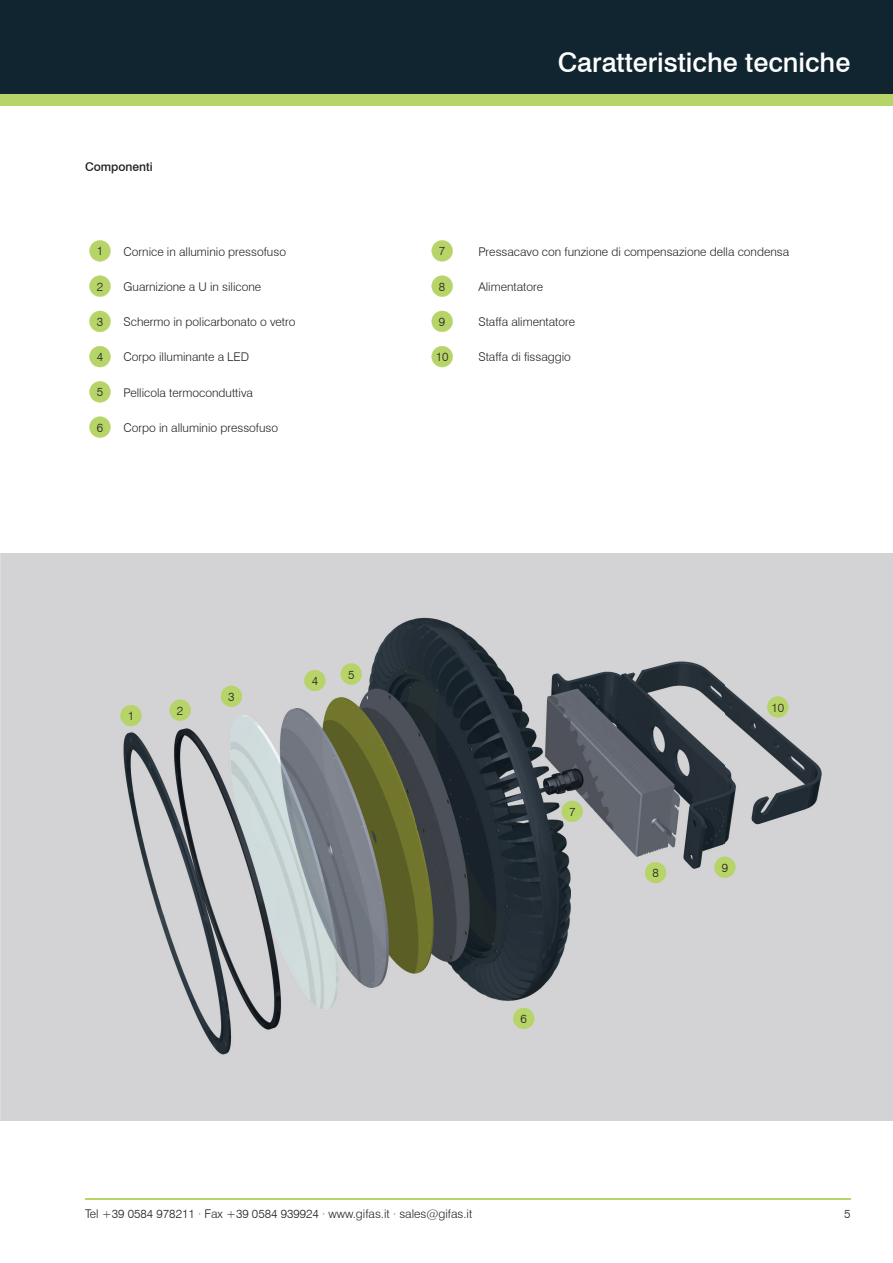
<style>
.page{position:relative;width:893px;height:1263px;background:#fff}
.page>*{position:absolute;margin:0;border:0;box-sizing:border-box;transform-origin:0 0}
.t1{font:500 27px "Swiss 721 BT";color:#fff}
.t2{font:300 12px "Swiss 721 BT";color:#231f20}
.t3{font:500 12px "Swiss 721 BT";color:#231f20}
</style>
<div class="page">
<div style="left:0;top:94px;width:893px;height:12px;background:#b7d468"></div>
<div style="left:0;top:0;width:893px;height:94px;background:#112530"></div>
<hr style="left:85px;top:1198px;width:765px;height:2px;background:#b7d468">
<div style="left:0;top:553px;width:893px;height:567px;background:#d3d2d4"></div>
<img style="left:123px;top:617px;width:699px;height:438px">
<svg style="left:120px;top:705px;width:22px;height:21px"></svg>
<svg style="left:170px;top:699px;width:21px;height:22px"></svg>
<svg style="left:221px;top:686px;width:21px;height:21px"></svg>
<svg style="left:304px;top:670px;width:21px;height:21px"></svg>
<svg style="left:341px;top:663px;width:21px;height:22px"></svg>
<svg style="left:562px;top:801px;width:21px;height:21px"></svg>
<svg style="left:513px;top:1008px;width:21px;height:21px"></svg>
<svg style="left:645px;top:862px;width:21px;height:21px"></svg>
<svg style="left:714px;top:857px;width:21px;height:21px"></svg>
<svg style="left:767px;top:696px;width:21px;height:22px"></svg>
<svg style="left:89px;top:240px;width:22px;height:21px"></svg>
<svg style="left:89px;top:275px;width:22px;height:22px"></svg>
<svg style="left:89px;top:311px;width:22px;height:21px"></svg>
<svg style="left:89px;top:346px;width:22px;height:21px"></svg>
<svg style="left:89px;top:381px;width:22px;height:21px"></svg>
<svg style="left:89px;top:416px;width:22px;height:22px"></svg>
<svg style="left:432px;top:275px;width:21px;height:22px"></svg>
<svg style="left:432px;top:311px;width:21px;height:21px"></svg>
<svg style="left:432px;top:346px;width:21px;height:21px"></svg>
<svg style="left:432px;top:240px;width:21px;height:21px"></svg>
<p class="t3" style="left:85px;top:159px;width:69px">Componenti</p>
<p class="t2" style="left:97px;top:244px;width:8px">1</p>
<p class="t2" style="left:97px;top:279px;width:8px">2</p>
<p class="t2" style="left:97px;top:314px;width:8px">3</p>
<p class="t2" style="left:97px;top:350px;width:8px">4</p>
<p class="t2" style="left:97px;top:385px;width:8px">5</p>
<p class="t2" style="left:97px;top:420px;width:8px">6</p>
<p class="t2" style="left:124px;top:244px;width:164px">Cornice in alluminio pressofuso</p>
<p class="t2" style="left:124px;top:279px;width:139px">Guarnizione a U in silicone</p>
<p class="t2" style="left:124px;top:315px;width:174px">Schermo in policarbonato o vetro</p>
<p class="t2" style="left:124px;top:350px;width:127px">Corpo illuminante a LED</p>
<p class="t2" style="left:124px;top:385px;width:131px">Pellicola termoconduttiva</p>
<p class="t2" style="left:124px;top:420px;width:156px">Corpo in alluminio pressofuso</p>
<h1 class="t1" style="left:558px;top:46px;width:294px">Caratteristiche tecniche</h1>
<p class="t2" style="left:439px;top:244px;width:8px">7</p>
<p class="t2" style="left:439px;top:279px;width:8px">8</p>
<p class="t2" style="left:439px;top:314px;width:8px">9</p>
<p class="t2" style="left:436px;top:350px;width:14px">10</p>
<p class="t2" style="left:478px;top:244px;width:312px">Pressacavo con funzione di compensazione della condensa</p>
<p class="t2" style="left:478px;top:279px;width:66px">Alimentatore</p>
<p class="t2" style="left:478px;top:315px;width:98px">Staffa alimentatore</p>
<p class="t2" style="left:478px;top:350px;width:94px">Staffa di fissaggio</p>
<p class="t2" style="left:128px;top:709px;width:8px">1</p>
<p class="t2" style="left:177px;top:703px;width:8px">2</p>
<p class="t2" style="left:228px;top:689px;width:8px">3</p>
<p class="t2" style="left:312px;top:673px;width:8px">4</p>
<p class="t2" style="left:348px;top:667px;width:8px">5</p>
<p class="t2" style="left:569px;top:804px;width:8px">7</p>
<p class="t2" style="left:520px;top:1011px;width:8px">6</p>
<p class="t2" style="left:652px;top:866px;width:8px">8</p>
<p class="t2" style="left:771px;top:700px;width:14px">10</p>
<p class="t2" style="left:722px;top:860px;width:8px">9</p>
<p class="t2" style="left:85px;top:1207px;width:389px">Tel +39 0584 978211 · Fax +39 0584 939924 · www.gifas.it · sales@gifas.it</p>
<p class="t2" style="left:844px;top:1207px;width:8px">5</p>
</div>
